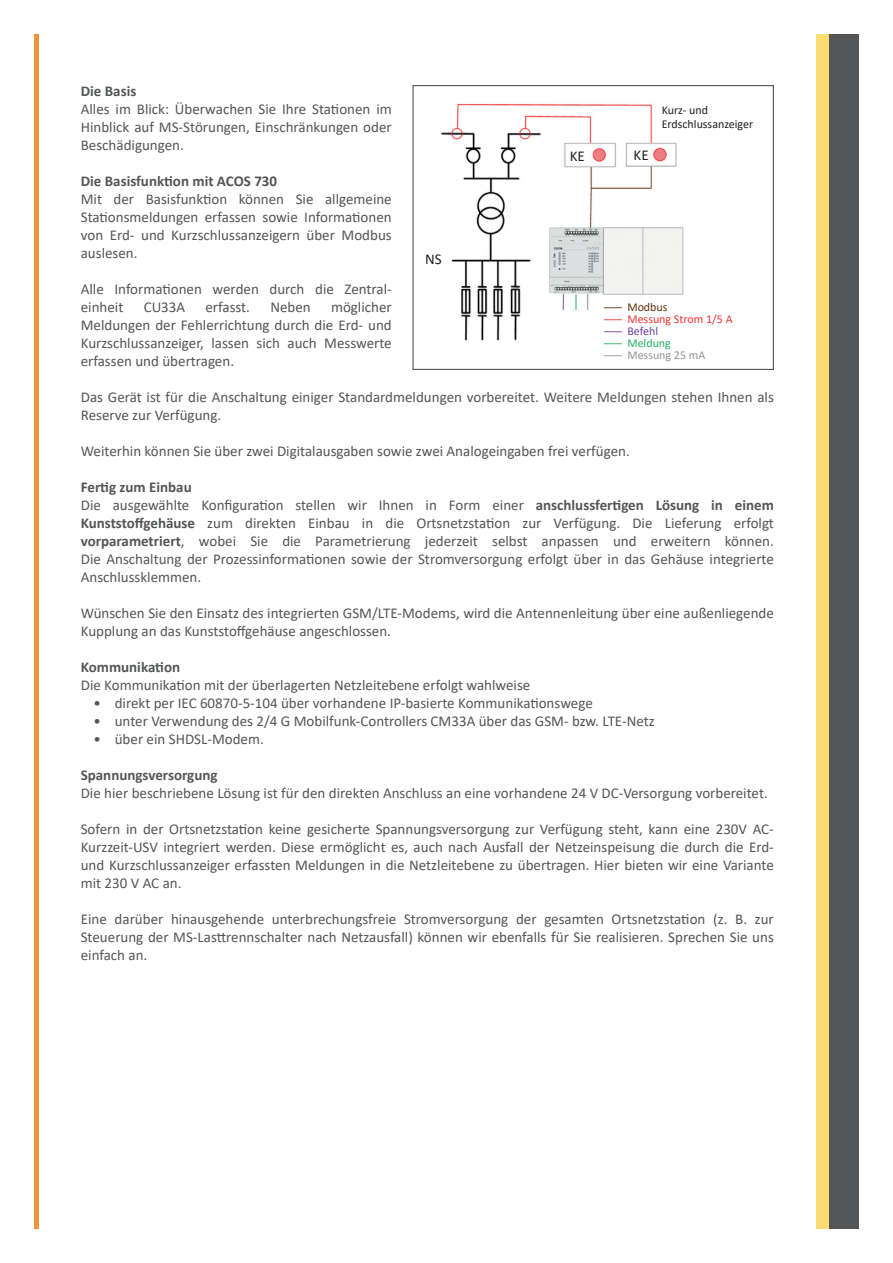
<style>
.page{position:relative;width:893px;height:1263px;background:#fff}
.page>*{position:absolute;margin:0;border:0;box-sizing:border-box;transform-origin:0 0}
.t1{font:15px/18px "Calibri";color:#535557;text-align:justify}
.t2{font:700 15px "Calibri";color:#535557}
.t3{font:15px "Calibri";color:#231f20}
.t4{font:12px/14.4px "Calibri";color:#231f20}
.t5{font:12px "Calibri";color:#ee3636}
.t6{font:12px "Calibri";color:#929599}
.t7{font:12px "Calibri";color:#25b363}
.t8{font:12px "Calibri";color:#5d310f}
.t9{font:12px "Calibri";color:#69439a}
.s1{font-weight:700}
</style>
<div class="page">
<hr style="left:34px;top:34px;width:4px;height:1195px;background:#f0943a">
<div style="left:816px;top:34px;width:13px;height:1195px;background:#fadc72"></div>
<div style="left:829px;top:34px;width:30px;height:1195px;background:#535557"></div>
<img style="left:441px;top:104px;width:243px;height:237px">
<div style="left:412px;top:85px;width:362px;height:285px;border:1px solid #535557"></div>
<p class="t2" style="left:81px;top:81px;width:57px">Die Basis</p>
<p class="t1" style="left:81px;top:100px;width:312px">Alles im Blick: Überwachen Sie Ihre Stationen im Hinblick auf MS-Störungen, Einschränkungen oder Beschädigungen.</p>
<p class="t2" style="left:81px;top:171px;width:198px">Die Basisfunktion mit ACOS 730</p>
<p class="t1" style="left:81px;top:190px;width:312px">Mit der Basisfunktion können Sie allgemeine Stationsmeldungen erfassen sowie Informationen von Erd- und Kurzschlussanzeigern über Modbus auslesen.</p>
<p class="t1" style="left:81px;top:280px;width:312px">Alle Informationen werden durch die Zentral&shy;einheit</p>
<p class="t4" style="left:662px;top:102px;width:93px">Kurz- und<br>Erdschlussanzeiger</p>
<p class="t3" style="left:634px;top:144px;width:17px">KE</p>
<p class="t3" style="left:570px;top:145px;width:17px">KE</p>
<p class="t3" style="left:425px;top:249px;width:18px">NS</p>
<p class="t1" style="left:144px;top:298px;width:43px">CU33A</p>
<p class="t1" style="left:205px;top:298px;width:46px">erfasst.</p>
<p class="t1" style="left:270px;top:298px;width:42px">Neben</p>
<p class="t1" style="left:81px;top:298px;width:312px;text-indent:250px">möglicher Meldungen der Fehlerrichtung durch die Erd- und Kurzschlussanzeiger, lassen sich auch Messwerte erfassen und übertragen.</p>
<p class="t1" style="left:81px;top:388px;width:695px">Das Gerät ist für die Anschaltung einiger Standardmeldungen vorbereitet. Weitere Meldungen stehen Ihnen als<br>Reserve zur Verfügung.</p>
<p class="t1" style="left:81px;top:442px;width:550px">Weiterhin können Sie über zwei Digitalausgaben sowie zwei Analogeingaben frei verfügen.</p>
<p class="t1" style="left:81px;top:478px;width:695px;text-align:left"><span class="s1">Fertig zum Einbau<br></span>Die ausgewählte Konfiguration stellen wir Ihnen in Form einer <span class="s1">anschlussfertigen Lösung in einem Kunststoffgehäuse</span> zum direkten Einbau in die Ortsnetzstation zur Verfügung. Die Lieferung erfolgt <span class="s1">vorparametriert</span>, wobei Sie die Parametrierung jederzeit selbst anpassen und erweitern können.<br>Die Anschaltung der Prozessinformationen sowie der Stromversorgung erfolgt über in das Gehäuse integrierte Anschlussklemmen.</p>
<p class="t1" style="left:81px;top:604px;width:695px">Wünschen Sie den Einsatz des integrierten GSM/LTE-Modems, wird die Antennenleitung über eine außenliegende<br>Kupplung an das Kunststoffgehäuse angeschlossen.</p>
<p class="t2" style="left:81px;top:657px;width:101px">Kommunikation</p>
<p class="t1" style="left:81px;top:676px;width:451px">Die Kommunikation mit der überlagerten Netzleitebene erfolgt wahlweise</p>
<p class="t1" style="left:94px;top:694px;width:501px">• direkt per IEC 60870-5-104 über vorhandene IP-basierte Kommunikationswege</p>
<p class="t1" style="left:94px;top:712px;width:563px">• unter Verwendung des 2/4 G Mobilfunk-Controllers CM33A über das GSM- bzw. LTE-Netz</p>
<p class="t1" style="left:94px;top:730px;width:172px">• über ein SHDSL-Modem.</p>
<p class="t2" style="left:81px;top:765px;width:138px">Spannungsversorgung</p>
<p class="t1" style="left:81px;top:784px;width:688px">Die hier beschriebene Lösung ist für den direkten Anschluss an eine vorhandene 24 V DC-Versorgung vorbereitet.</p>
<p class="t1" style="left:81px;top:820px;width:695px">Sofern in der Ortsnetzstation keine gesicherte Spannungsversorgung zur Verfügung steht, kann eine 230V AC-Kurzzeit-USV integriert werden. Diese ermöglicht es, auch nach Ausfall der Netzeinspeisung die durch die Erd&shy;und Kurzschlussanzeiger erfassten Meldungen in die Netzleitebene zu übertragen. Hier bieten wir eine Variante mit 230 V AC an.</p>
<p class="t1" style="left:81px;top:910px;width:695px">Eine darüber hinausgehende unterbrechungsfreie Stromversorgung der gesamten Ortsnetzstation (z. B. zur Steuerung der MS-Lasttrennschalter nach Netzausfall) können wir ebenfalls für Sie realisieren. Sprechen Sie uns einfach an.</p>
<p class="t8" style="left:604px;top:298px;width:65px">––– Modbus</p>
<p class="t5" style="left:604px;top:310px;width:130px">––– Messung Strom 1/5 A</p>
<p class="t9" style="left:604px;top:322px;width:56px">––– Befehl</p>
<p class="t7" style="left:604px;top:334px;width:68px">––– Meldung</p>
<p class="t6" style="left:604px;top:346px;width:103px">––– Messung 25 mA</p>
</div>
